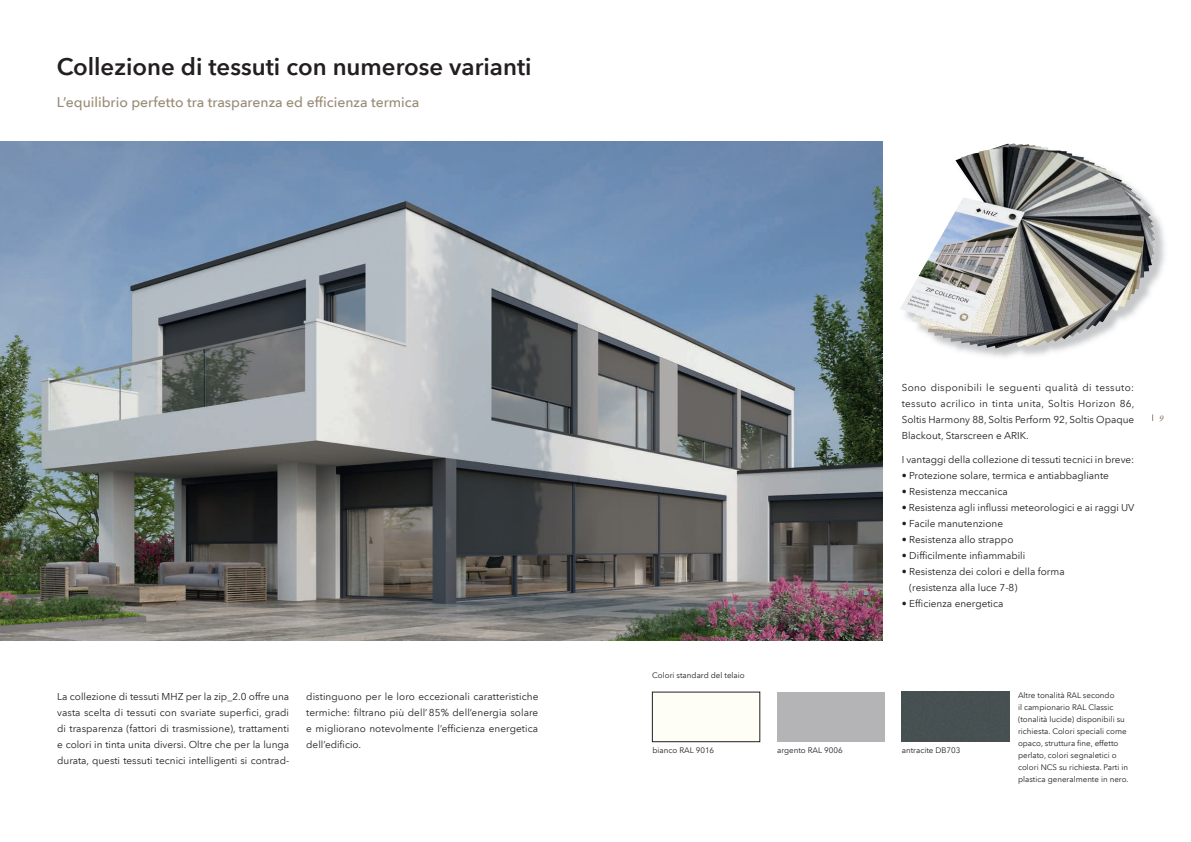
<style>
.page{position:relative;width:1191px;height:842px;background:#fff}
.page>*{position:absolute;margin:0;border:0;box-sizing:border-box;transform-origin:0 0}
.t1{font:600 24px "Avenir Next LT Com";color:#231f20}
.t2{font:500 14px "Avenir Next LT Com";color:#998a75}
.t3{font:10px/16px "Avenir Next LT Com";color:#231f20;text-align:justify}
.t4{font:italic 600 9px "Garamond Premr Pro";color:#998a75}
.t5{font:8px/12px "Avenir Next LT Com";color:#231f20}
</style>
<div class="page">
<img style="left:0;top:142px;width:882px;height:499px">
<img style="left:902px;top:145px;width:263px;height:212px">
<img style="left:955px;top:143px;width:54px;height:30px">
<div style="left:652px;top:692px;width:108px;height:50px;background:#fffef6"></div>
<div style="left:652px;top:692px;width:108px;height:50px;border:1px solid #231f20"></div>
<div style="left:777px;top:692px;width:108px;height:50px;background:#b4b3b6"></div>
<div style="left:902px;top:692px;width:107px;height:49px;background:#475051"></div>
<h1 class="t1" style="left:57px;top:52px;width:476px">Collezione di tessuti con numerose varianti</h1>
<h2 class="t2" style="left:57px;top:94px;width:364px">L’equilibrio perfetto tra trasparenza ed efficienza termica</h2>
<p class="t3" style="left:901px;top:380px;width:234px">Sono disponibili le seguenti qualità di tessuto: tessuto acrilico in tinta unita, Soltis Horizon 86, Soltis Harmony 88, Soltis Perform 92, Soltis Opaque Blackout, Starscreen e ARIK.</p>
<p class="t3" style="left:901px;top:452px;width:234px">I vantaggi della collezione di tessuti tecnici in breve:</p>
<p class="t3" style="left:901px;top:468px;width:209px">• Protezione solare, termica e antiabbagliante</p>
<p class="t3" style="left:901px;top:484px;width:107px">• Resistenza meccanica</p>
<p class="t3" style="left:901px;top:500px;width:234px">• Resistenza agli influssi meteorologici e ai raggi UV</p>
<p class="t3" style="left:901px;top:516px;width:103px">• Facile manutenzione</p>
<p class="t3" style="left:901px;top:532px;width:113px">• Resistenza allo strappo</p>
<p class="t3" style="left:901px;top:548px;width:125px">• Difficilmente infiammabili</p>
<p class="t3" style="left:909px;top:564px;width:157px;text-indent:-8px">• Resistenza dei colori e della forma (resistenza alla luce 7-8)</p>
<p class="t3" style="left:901px;top:596px;width:103px">• Efficienza energetica</p>
<p class="t4" style="left:1159px;top:413px;width:6px">9</p>
<p class="t5" style="left:652px;top:669px;width:94px">Colori standard del telaio</p>
<p class="t3" style="left:57px;top:688px;width:234px">La collezione di tessuti MHZ per la zip_2.0 offre una vasta scelta di tessuti con svariate superfici, gradi di trasparenza (fattori di trasmissione), trattamenti e colori in tinta unita diversi. Oltre che per la lunga durata, questi tessuti tecnici intelligenti si contrad-</p>
<p class="t3" style="left:306px;top:688px;width:234px">distinguono per le loro eccezionali caratteristiche termiche: filtrano più dell’ 85% dell’energia solare e migliorano notevolmente l’efficienza energetica dell’edificio.</p>
<p class="t5" style="left:1018px;top:689px;width:112px">Altre tonalità RAL secondo<br>il campionario RAL Classic (tonalità lucide) disponibili su richiesta. Colori speciali come opaco, struttura fine, effetto perlato, colori segnaletici o colori NCS su richiesta. Parti in plastica generalmente in nero.</p>
<p class="t5" style="left:652px;top:745px;width:63px">bianco RAL 9016</p>
<p class="t5" style="left:777px;top:745px;width:67px">argento RAL 9006</p>
<p class="t5" style="left:902px;top:744px;width:60px">antracite DB703</p>
</div>
